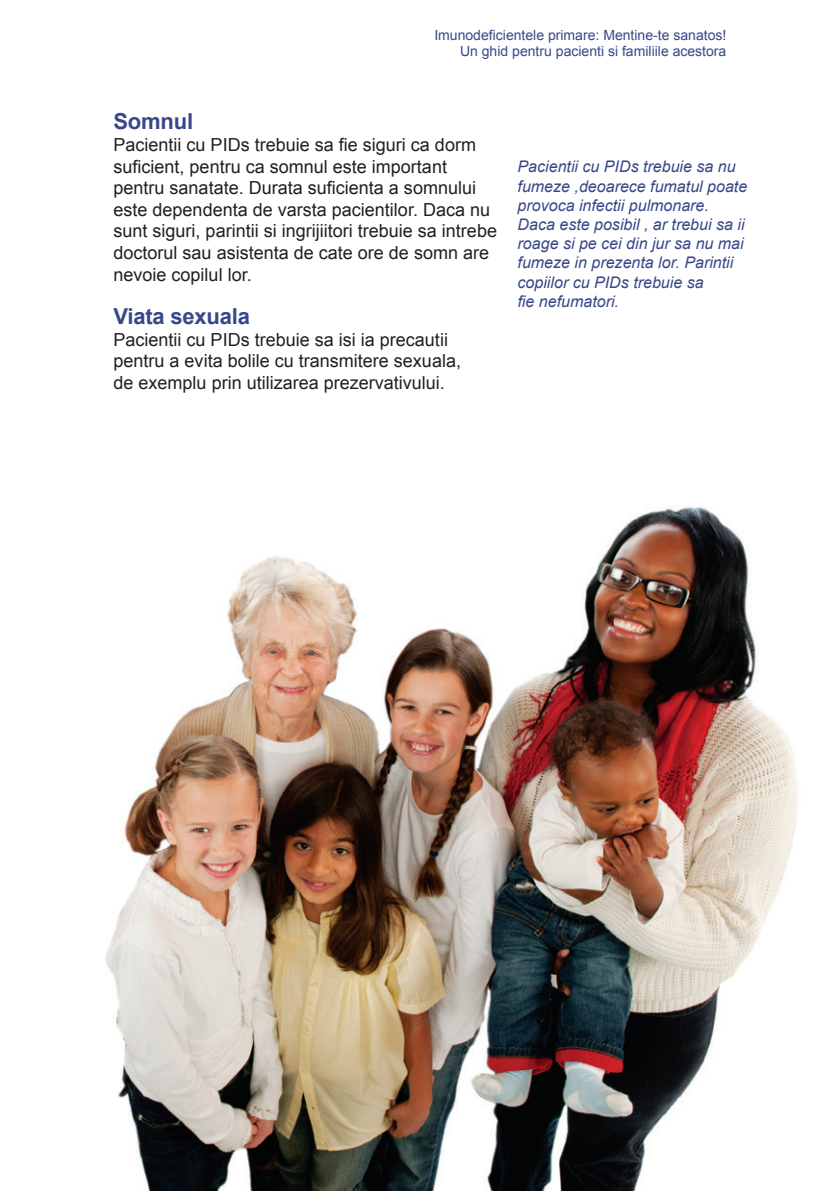
<style>
.page{position:relative;width:840px;height:1191px;background:#fff}
.page>*{position:absolute;margin:0;border:0;box-sizing:border-box;transform-origin:0 0}
.txt{font:700 22px "Arial";letter-spacing:-.01em;color:#384789}
.txt-2{font:18px/21.6px "Arial";color:#231f20}
.txt_Azul{font:italic 16px/19.2px "Arial";color:#384789}
.t1{font:14px/16.8px "Arial";color:#384789;text-align:right}
</style>
<div class="page">
<img style="left:105px;top:506px;width:693px;height:685px">
<p class="t1" style="left:434px;top:26px;width:293px">Imunodeficientele primare: Mentine-te sanatos!<br>Un ghid pentru pacienti si familiile acestora</p>
<p class="txt" style="left:113px;top:107px;width:81px">Somnul</p>
<p class="txt-2" style="left:113px;top:134px;width:385px">Pacientii cu PIDs trebuie sa fie siguri ca dorm suficient, pentru ca somnul este important pentru sanatate. Durata suficienta a somnului este dependenta de varsta pacientilor. Daca nu sunt siguri, parintii si ingrijiitori trebuie sa intrebe doctorul sau asistenta de cate ore de somn are nevoie copilul lor.</p>
<p class="txt" style="left:113px;top:302px;width:138px">Viata sexuala</p>
<p class="txt-2" style="left:113px;top:329px;width:349px">Pacientii cu PIDs trebuie sa isi ia precautii pentru a evita bolile cu transmitere sexuala, de exemplu prin utilizarea prezervativului.</p>
<p class="txt_Azul" style="left:517px;top:157px;width:231px">Pacientii cu PIDs trebuie sa nu fumeze ,deoarece fumatul poate provoca infectii pulmonare.<br>Daca este posibil , ar trebui sa ii roage si pe cei din jur sa nu mai fumeze in prezenta lor. Parintii copiilor cu PIDs trebuie sa<br>fie nefumatori.</p>
</div>
